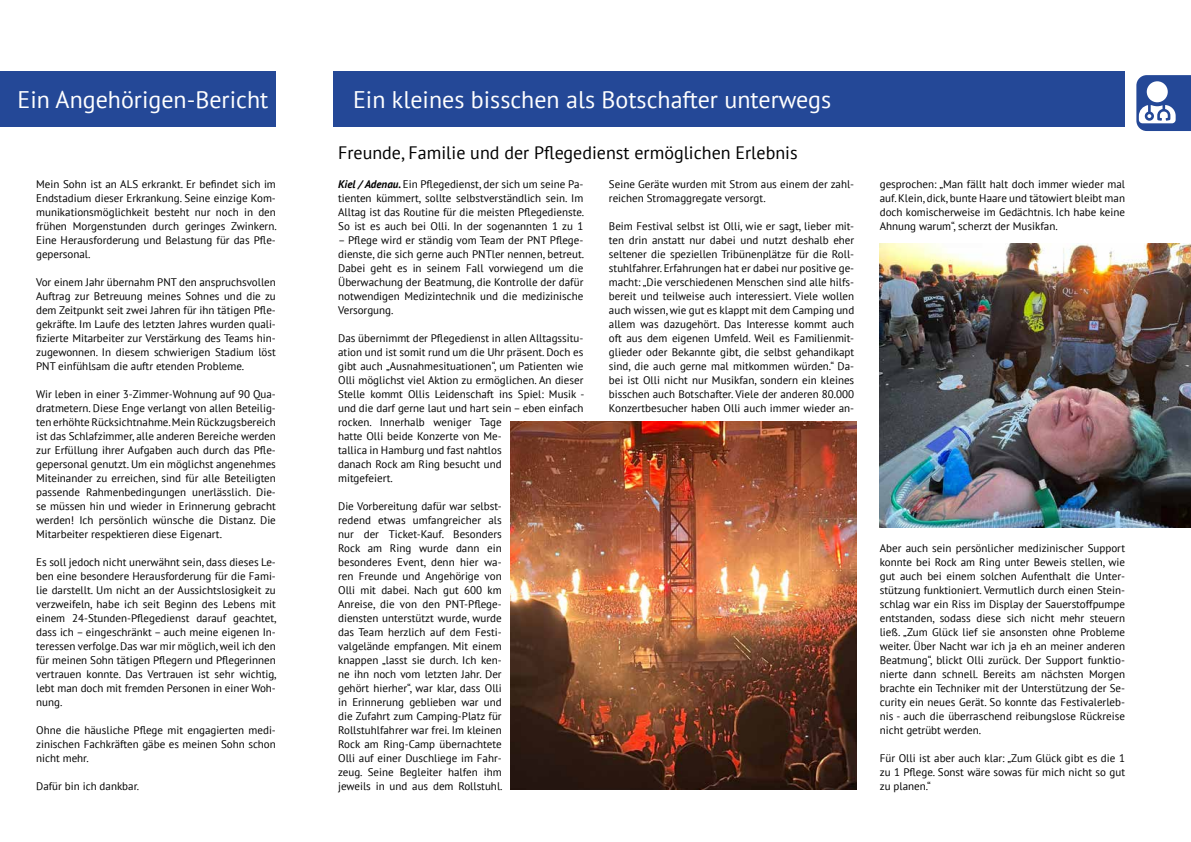
<style>
.page{position:relative;width:1191px;height:842px;background:#fff}
.page>*{position:absolute;margin:0;border:0;box-sizing:border-box;transform-origin:0 0}
.t1{font:24px "PT Sans";color:#fff}
.t2{font:18px "PT Sans";color:#000}
.t3{font:11px/14px "PT Sans";color:#000;text-align:justify}
.s1{font-weight:700;font-style:italic}
</style>
<div class="page">
<svg style="left:1136px;top:75px;width:55px;height:56px"></svg>
<div style="left:334px;top:71px;width:791px;height:56px;background:#244897"></div>
<img style="left:510px;top:421px;width:346px;height:368px">
<div style="left:0;top:71px;width:276px;height:56px;background:#244897"></div>
<img style="left:879px;top:244px;width:312px;height:283px">
<h1 class="t1" style="left:18px;top:84px;width:252px">Ein Angehörigen-Bericht</h1>
<p class="t3" style="left:36px;top:177px;width:242px">Mein Sohn ist an ALS erkrankt. Er befindet sich im Endstadium dieser Erkrankung. Seine einzige Kom&shy;munikationsmöglichkeit besteht nur noch in den frühen Morgenstunden durch geringes Zwinkern.<br>Eine Herausforderung und Belastung für das Pfle&shy;gepersonal.</p>
<p class="t3" style="left:36px;top:275px;width:241px">Vor einem Jahr übernahm PNT den anspruchsvollen Auftrag zur Betreuung meines Sohnes und die zu dem Zeitpunkt seit zwei Jahren für ihn tätigen Pfle&shy;gekräfte. Im Laufe des letzten Jahres wurden quali&shy;fizierte Mitarbeiter zur Verstärkung des Teams hin&shy;zugewonnen. In diesem schwierigen Stadium löst PNT einfühlsam die auftr etenden Probleme.</p>
<p class="t3" style="left:36px;top:387px;width:241px">Wir leben in einer 3-Zimmer-Wohnung auf 90 Qua&shy;dratmetern. Diese Enge verlangt von allen Beteilig&shy;ten erhöhte Rücksichtnahme. Mein Rückzugsbereich ist das Schlafzimmer, alle anderen Bereiche werden zur Erfüllung ihrer Aufgaben auch durch das Pfle&shy;gepersonal genutzt. Um ein möglichst angenehmes Miteinander zu erreichen, sind für alle Beteiligten passende Rahmenbedingungen unerlässlich. Die&shy;se müssen hin und wieder in Erinnerung gebracht werden! Ich persönlich wünsche die Distanz. Die Mitarbeiter respektieren diese Eigenart.</p>
<p class="t3" style="left:36px;top:555px;width:242px">Es soll jedoch nicht unerwähnt sein, dass dieses Le&shy;ben eine besondere Herausforderung für die Fami&shy;lie darstellt. Um nicht an der Aussichtslosigkeit zu verzweifeln, habe ich seit Beginn des Lebens mit einem 24-Stunden-Pflegedienst darauf geachtet, dass ich – eingeschränkt – auch meine eigenen In&shy;teressen verfolge. Das war mir möglich, weil ich den für meinen Sohn tätigen Pflegern und Pflegerinnen vertrauen konnte. Das Vertrauen ist sehr wichtig, lebt man doch mit fremden Personen in einer Woh&shy;nung.</p>
<p class="t3" style="left:36px;top:723px;width:241px">Ohne die häusliche Pflege mit engagierten medi&shy;zinischen Fachkräften gäbe es meinen Sohn schon nicht mehr.</p>
<p class="t3" style="left:36px;top:779px;width:104px">Dafür bin ich dankbar.</p>
<h1 class="t1" style="left:353px;top:84px;width:479px">Ein kleines bisschen als Botschafter unterwegs</h1>
<h2 class="t2" style="left:338px;top:141px;width:461px">Freunde, Familie und der Pflegedienst ermöglichen Erlebnis</h2>
<p class="t3" style="left:338px;top:177px;width:248px"><span class="s1">Kiel / Adenau.</span> Ein Pflegedienst, der sich um seine Pa&shy;tienten kümmert, sollte selbstverständlich sein. Im Alltag ist das Routine für die meisten Pflegedienste.<br>So ist es auch bei Olli. In der sogenannten 1 zu 1</p>
<p class="t3" style="left:338px;top:233px;width:248px">– Pflege wird er ständig vom Team der PNT Pflege&shy;dienste, die sich gerne auch PNTler nennen, betreut.<br>Dabei geht es in seinem Fall vorwiegend um die Überwachung der Beatmung, die Kontrolle der dafür notwendigen Medizintechnik und die medizinische Versorgung.</p>
<p class="t3" style="left:338px;top:331px;width:248px;text-align:left">Das übernimmt der Pflegedienst in allen Alltagssitu&shy;ation und ist somit rund um die Uhr präsent. Doch es gibt auch „Ausnahmesituationen“, um Patienten wie Olli möglichst viel Aktion zu ermöglichen. An dieser Stelle kommt Ollis Leidenschaft ins Spiel: Musik - und die darf gerne laut und hart sein – eben einfach rocken. Innerhalb weniger Tage<br>hatte Olli beide Konzerte von Me-<br>tallica in Hamburg und fast nahtlos<br>danach Rock am Ring besucht und<br>mitgefeiert.</p>
<p class="t3" style="left:338px;top:499px;width:166px">Die Vorbereitung dafür war selbst&shy;redend etwas umfangreicher als nur der Ticket-Kauf. Besonders Rock am Ring wurde dann ein besonderes Event, denn hier wa&shy;ren Freunde und Angehörige von Olli mit dabei. Nach gut 600 km Anreise, die von den PNT-Pflege&shy;diensten unterstützt wurde, wurde das Team herzlich auf dem Festi&shy;valgelände empfangen. Mit einem knappen „lasst sie durch. Ich ken&shy;ne ihn noch vom letzten Jahr. Der gehört hierher“, war klar, dass Olli in Erinnerung geblieben war und die Zufahrt zum Camping-Platz für Rollstuhlfahrer war frei. Im kleinen Rock am Ring-Camp übernachtete Olli auf einer Duschliege im Fahr&shy;zeug. Seine Begleiter halfen ihm jeweils in und aus dem Rollstuhl.</p>
<p class="t3" style="left:609px;top:177px;width:247px">Seine Geräte wurden mit Strom aus einem der zahl&shy;reichen Stromaggregate versorgt.</p>
<p class="t3" style="left:609px;top:219px;width:247px">Beim Festival selbst ist Olli, wie er sagt, lieber mit&shy;ten drin anstatt nur dabei und nutzt deshalb eher seltener die speziellen Tribünenplätze für die Roll&shy;stuhlfahrer. Erfahrungen hat er dabei nur positive ge&shy;macht: „Die verschiedenen Menschen sind alle hilfs&shy;bereit und teilweise auch interessiert. Viele wollen auch wissen, wie gut es klappt mit dem Camping und allem was dazugehört. Das Interesse kommt auch oft aus dem eigenen Umfeld. Weil es Familienmit&shy;glieder oder Bekannte gibt, die selbst gehandikapt sind, die auch gerne mal mitkommen würden.“ Da&shy;bei ist Olli nicht nur Musikfan, sondern ein kleines bisschen auch Botschafter. Viele der anderen 80.000<br>Konzertbesucher haben Olli auch immer wieder an-</p>
<p class="t3" style="left:879px;top:177px;width:247px">gesprochen: „Man fällt halt doch immer wieder mal auf. Klein, dick, bunte Haare und tätowiert bleibt man doch komischerweise im Gedächtnis. Ich habe keine Ahnung warum“, scherzt der Musikfan.</p>
<p class="t3" style="left:879px;top:541px;width:247px">Aber auch sein persönlicher medizinischer Support konnte bei Rock am Ring unter Beweis stellen, wie gut auch bei einem solchen Aufenthalt die Unter&shy;stützung funktioniert. Vermutlich durch einen Stein&shy;schlag war ein Riss im Display der Sauerstoffpumpe entstanden, sodass diese sich nicht mehr steuern ließ. „Zum Glück lief sie ansonsten ohne Probleme weiter. Über Nacht war ich ja eh an meiner anderen Beatmung“, blickt Olli zurück. Der Support funktio&shy;nierte dann schnell. Bereits am nächsten Morgen brachte ein Techniker mit der Unterstützung der Se&shy;curity ein neues Gerät. So konnte das Festivalerleb&shy;nis - auch die überraschend reibungslose Rückreise nicht getrübt werden.</p>
<p class="t3" style="left:879px;top:751px;width:247px">Für Olli ist aber auch klar: „Zum Glück gibt es die 1 zu 1 Pflege. Sonst wäre sowas für mich nicht so gut zu planen.“</p>
</div>
